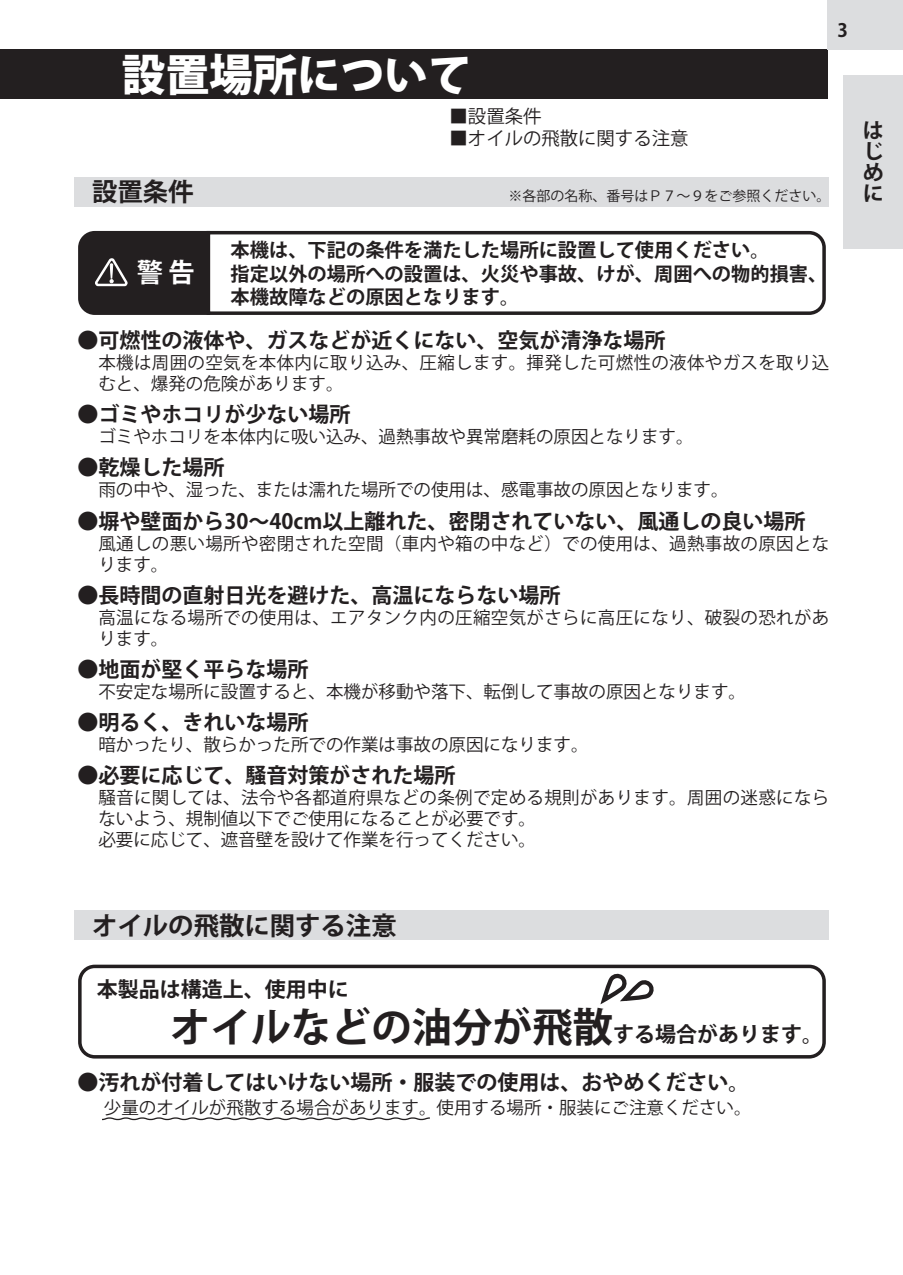
<style>
.page{position:relative;width:903px;height:1275px;background:#fff}
.page>*{position:absolute;margin:0;border:0;box-sizing:border-box;transform-origin:0 0}
.t1{font:800 43.75px "Koz Go Pr 6 N";color:#fff}
.t2{font:700 40.25px "Koz Go Pr 6 N";color:#231f20}
.t3{font:700 26.25px "Koz Go Pr 6 N";color:#fff}
.t4{font:700 25.38px "Koz Go Pr 6 N";color:#231f20}
.t5{font:700 21px/21px "Koz Go Pr 6 N";color:#231f20;text-align:justify}
.t6{font:700 19.25px/23.1px "Koz Go Pr 6 N";color:#231f20}
.t7{font:18.38px "Koz Go Pr 6 N";color:#231f20}
.t8{font:700 18.38px "Koz Go Pr 6 N";color:#231f20}
.t9{font:17.5px/21px "Koz Go Pr 6 N";color:#231f20}
.t10{font:17.5px/21px "Koz Go Pr 6 N";letter-spacing:.02em;color:#231f20}
.t11{font:14px "Koz Go Pr 6 N";color:#231f20}
.s1{font-weight:400}
.s2{font-size:36.75px}
.s3{font-size:21px}
</style>
<div class="page">
<div style="left:0;top:50px;width:827px;height:49px;background:#231f20"></div>
<div style="left:828px;top:0;width:75px;height:50px;background:#dcdddf"></div>
<div style="left:843px;top:75px;width:60px;height:174px;background:#dcdddf"></div>
<div style="left:75px;top:177px;width:754px;height:29px;background:#dcdddf"></div>
<svg style="left:212px;top:230px;width:614px;height:85px"></svg>
<div style="left:75px;top:910px;width:754px;height:30px;background:#dcdddf"></div>
<div style="left:78px;top:965px;width:748px;height:93px;border:4px solid #231f20;border-radius:15px"></div>
<svg style="left:78px;top:230px;width:134px;height:85px;background:#302c2d"></svg>
<svg style="left:600px;top:973px;width:54px;height:31px"></svg>
<svg style="left:102px;top:1117px;width:328px;height:4px"></svg>
<h1 class="t1" style="left:122px;top:50px;width:352px">設置場所について</h1>
<h3 class="t4" style="left:92px;top:177px;width:103px">設置条件</h3>
<p class="t7" style="left:449px;top:106px;width:93px">■設置条件</p>
<p class="t7" style="left:449px;top:128px;width:240px">■オイルの飛散に関する注意</p>
<p class="t11" style="left:508px;top:188px;width:323px">※各部の名称、番号はＰ７～９をご参照ください。</p>
<p class="t8" style="left:837px;top:20px;width:12px">3</p>
<h3 class="t3" style="left:137px;top:258px;width:60px">警 告</h3>
<p class="t6" style="left:231px;top:239px;width:598px">本機は、下記の条件を満たした場所に設置して使用ください。<br>指定以外の場所への設置は、火災や事故、けが、周囲への物的損害、本機故障などの原因となります。</p>
<p class="t5" style="left:77px;top:330px;width:589px"><span class="s1">●</span>可燃性の液体や、ガスなどが近くにない、空気が清浄な場所</p>
<p class="t10" style="left:98px;top:352px;width:732px">本機は周囲の空気を本体内に取り込み、圧縮します。揮発した可燃性の液体やガスを取り込むと、爆発の危険があります。</p>
<p class="t5" style="left:77px;top:404px;width:274px">●ゴミやホコリが少ない場所</p>
<p class="t9" style="left:98px;top:427px;width:596px">ゴミやホコリを本体内に吸い込み、過熱事故や異常磨耗の原因となります。</p>
<p class="t5" style="left:77px;top:458px;width:148px">●乾燥した場所</p>
<p class="t9" style="left:98px;top:480px;width:631px">雨の中や、湿った、または濡れた場所での使用は、感電事故の原因となります。</p>
<p class="t5" style="left:77px;top:511px;width:729px">●塀や壁面から30～40cm以上離れた、密閉されていない、風通しの良い場所</p>
<p class="t10" style="left:98px;top:533px;width:732px">風通しの悪い場所や密閉された空間（車内や箱の中など）での使用は、過熱事故の原因となります。</p>
<p class="t5" style="left:77px;top:585px;width:484px">●長時間の直射日光を避けた、高温にならない場所</p>
<p class="t10" style="left:98px;top:607px;width:732px">高温になる場所での使用は、エアタンク内の圧縮空気がさらに高圧になり、破裂の恐れがあります。</p>
<p class="t5" style="left:77px;top:659px;width:232px">●地面が堅く平らな場所</p>
<p class="t9" style="left:98px;top:681px;width:649px">不安定な場所に設置すると、本機が移動や落下、転倒して事故の原因となります。</p>
<p class="t5" style="left:77px;top:712px;width:232px">●明るく、きれいな場所</p>
<p class="t9" style="left:98px;top:735px;width:491px">暗かったり、散らかった所での作業は事故の原因になります。</p>
<p class="t5" style="left:77px;top:766px;width:380px">●必要に応じて、騒音対策がされた場所</p>
<p class="t9" style="left:98px;top:788px;width:732px">騒音に関しては、法令や各都道府県などの条例で定める規則があります。周囲の迷惑にならないよう、規制値以下でご使用になることが必要です。<br>必要に応じて、遮音壁を設けて作業を行ってください。</p>
<p class="t5" style="left:863px;top:120px;width:21px">はじめに</p>
<h3 class="t4" style="left:92px;top:911px;width:306px">オイルの飛散に関する注意</h3>
<p class="t5" style="left:97px;top:979px;width:253px">本製品は構造上、使用中に</p>
<h2 class="t2" style="left:97px;top:1005px;width:728px"><span class="s2">　　</span>オイルなどの油分が飛散<span class="s3">する場合があります。</span></h2>
<p class="t5" style="left:77px;top:1072px;width:673px">●汚れが付着してはいけない場所・服装での使用は、おやめください。</p>
<p class="t9" style="left:104px;top:1097px;width:649px">少量のオイルが飛散する場合があります。使用する場所・服装にご注意ください。</p>
</div>
